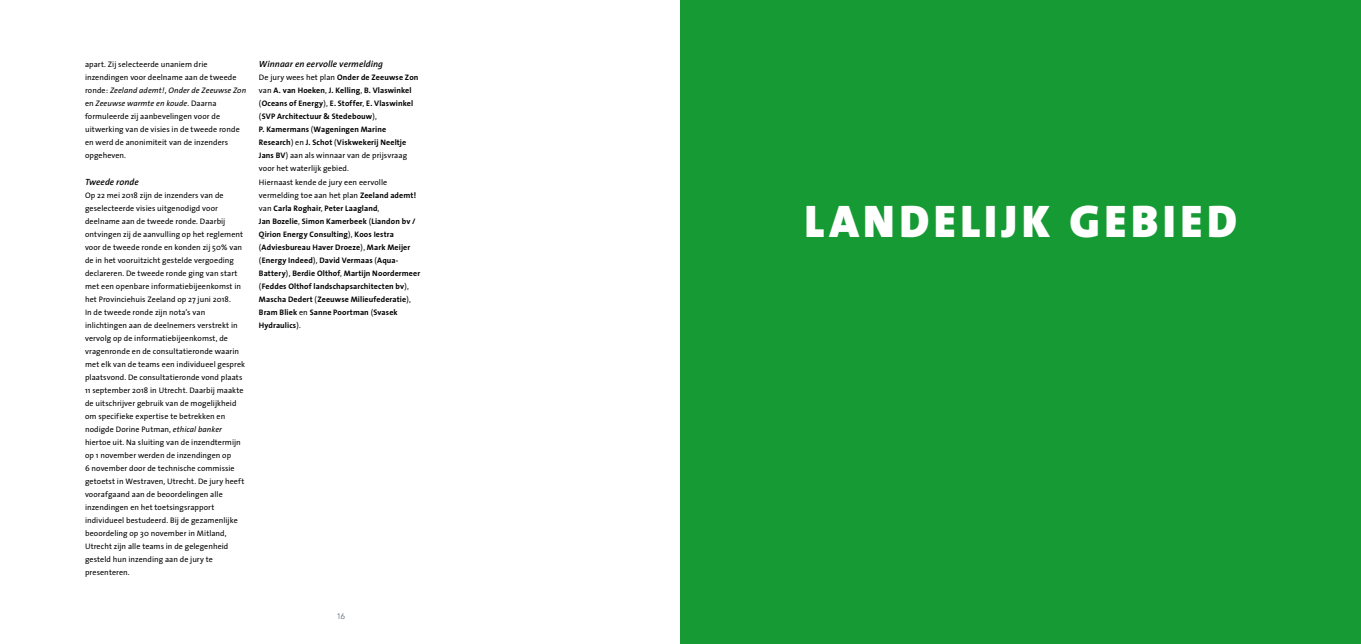
<style>
.page{position:relative;width:1361px;height:644px;background:#fff}
.page>*{position:absolute;margin:0;border:0;box-sizing:border-box;transform-origin:0 0}
.t1{font:46px "The Sans Black Caps";letter-spacing:.095em;color:#fff}
.t2{font:italic 600 9px "The Sans";letter-spacing:.01em;color:#000}
.t3{font:8px/13px "The Sans";letter-spacing:.01em;color:#000}
.t4{font:700 8px/13px "The Sans";letter-spacing:.015em;color:#000}
.t5{font:300 8px "Avenir";color:#3d5560}
.s1{font-style:italic}
.s2{font-weight:400}
</style>
<div class="page">
<div style="left:680px;top:0;width:681px;height:643px;background:#159a34"></div>
<p class="t3" style="left:85px;top:58px;width:163px">apart. Zij selecteerde unaniem drie inzendingen voor deelname aan de tweede ronde: <span class="s1">Zeeland ademt!</span>, <span class="s1">Onder de Zeeuwse Zon </span>en <span class="s1">Zeeuwse warmte en koude</span>. Daarna formuleerde zij aanbevelingen voor de uitwerking van de visies in de tweede ronde en werd de anonimiteit van de inzenders opgeheven.</p>
<p class="t2" style="left:85px;top:174px;width:55px">Tweede ronde</p>
<p class="t3" style="left:85px;top:188px;width:162px">Op 22 mei 2018 zijn de inzenders van de geselecteerde visies uitgenodigd voor deelname aan de tweede ronde. Daarbij ontvingen zij de aanvulling op het reglement voor de tweede ronde en konden zij 50% van de in het vooruitzicht gestelde vergoeding declareren. De tweede ronde ging van start met een openbare informatiebijeenkomst in het Provinciehuis Zeeland op 27 juni 2018.<br>In de tweede ronde zijn nota’s van inlichtingen aan de deelnemers verstrekt in vervolg op de informatiebijeenkomst, de vragenronde en de consultatieronde waarin met elk van de teams een individueel gesprek plaatsvond. De consultatieronde vond plaats 11 september 2018 in Utrecht. Daarbij maakte de uitschrijver gebruik van de mogelijkheid om specifieke expertise te betrekken en nodigde Dorine Putman, <span class="s1">ethical banker </span>hiertoe uit. Na sluiting van de inzendtermijn op 1 november werden de inzendingen op<br>6 november door de technische commissie getoetst in Westraven, Utrecht. De jury heeft voorafgaand aan de beoordelingen alle inzendingen en het toetsingsrapport individueel bestudeerd. Bij de gezamenlijke beoordeling op 30 november in Mitland, Utrecht zijn alle teams in de gelegenheid gesteld hun inzending aan de jury te presenteren.</p>
<p class="t2" style="left:259px;top:57px;width:126px">Winnaar en eervolle vermelding</p>
<p class="t4" style="left:259px;top:71px;width:163px"><span class="s2">De jury wees het plan</span> Onder de Zeeuwse Zon <span class="s2">van</span> A. van Hoeken<span class="s2">,</span> J. Kelling<span class="s2">,</span> B. Vlaswinkel <span class="s2">(</span>Oceans of Energy<span class="s2">),</span> E. Stoffer<span class="s2">,</span> E. Vlaswinkel <span class="s2">(</span>SVP Architectuur &amp; Stedebouw<span class="s2">),<br></span>P. Kamermans <span class="s2">(</span>Wageningen Marine Research<span class="s2">) en</span> J. Schot <span class="s2">(</span>Viskwekerij Neeltje Jans BV<span class="s2">) aan als winnaar van de prijsvraag voor het waterlijk gebied.<br>Hiernaast kende de jury een eervolle vermelding toe aan het plan</span> Zeeland ademt! <span class="s2">van</span> Carla Roghair<span class="s2">,</span> Peter Laagland<span class="s2">,<br></span>Jan Bozelie<span class="s2">,</span> Simon Kamerbeek <span class="s2">(</span>Liandon bv / Qirion Energy Consulting<span class="s2">),</span> Koos Iestra <span class="s2">(</span>Adviesbureau Haver Droeze<span class="s2">),</span> Mark Meijer <span class="s2">(</span>Energy Indeed<span class="s2">),</span> David Vermaas <span class="s2">(</span>Aqua-Battery<span class="s2">),</span> Berdie Olthof<span class="s2">,</span> Martijn Noordermeer <span class="s2">(</span>Feddes Olthof landschapsarchitecten bv<span class="s2">), </span>Mascha Dedert <span class="s2">(</span>Zeeuwse Milieufederatie<span class="s2">), </span>Bram Bliek <span class="s2">en</span> Sanne Poortman <span class="s2">(</span>Svasek Hydraulics<span class="s2">).</span></p>
<p class="t5" style="left:337px;top:611px;width:10px">16</p>
<h1 class="t1" style="left:804px;top:182px;width:434px">LANDELIJK GEBIED</h1>
</div>
